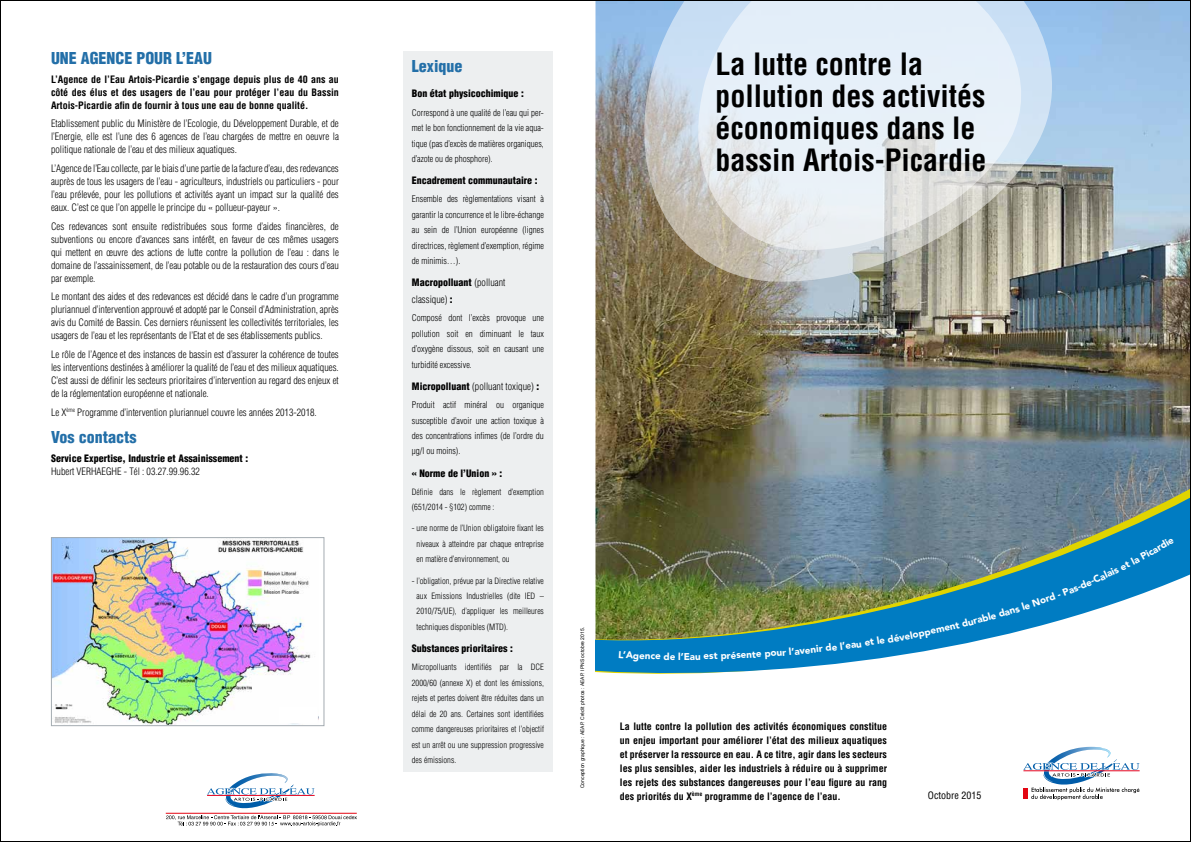
<style>
.page{position:relative;width:1191px;height:842px;background:#fff}
.page>*{position:absolute;margin:0;border:0;box-sizing:border-box;transform-origin:0 0}
.t1{font:700 condensed 30px/32px "Helvetica";color:#000}
.t2{font:900 condensed 16px "Helvetica";color:#236fa8}
.t3{font:300 condensed 10px/13px "Helvetica";color:#000;text-align:justify}
.t4{font:700 condensed 10px/14px "Helvetica";color:#000;text-align:justify}
.t5{font:900 condensed 10px "Helvetica";color:#000}
.t6{font:condensed 10px "Helvetica";color:#000}
.t7{font:900 9.8px "Avenir";color:#fff}
.t8{font:300 condensed 9px/15.5px "Helvetica";color:#000;text-align:justify}
.t9{font:300 condensed 8.5px/15.5px "Helvetica";color:#000;text-align:justify}
.t10{font:5px "Arial";color:#000}
.s1{font-weight:900}
</style>
<div class="page">
<img style="left:595px;top:0;width:596px;height:472px">
<svg style="left:595px;top:472px;width:596px;height:217px"></svg>
<img style="left:595px;top:477px;width:596px;height:211px">
<svg style="left:629px;top:2px;width:446px;height:281px;background:#ccd3d6"></svg>
<hr style="left:166px;top:813px;width:191px;height:1px;background:#e30613">
<svg style="left:166px;top:815px;width:191px;height:11px"></svg>
<svg style="left:207px;top:773px;width:108px;height:36px"></svg>
<svg style="left:1023px;top:747px;width:117px;height:53px"></svg>
<div style="left:1023px;top:788px;width:5px;height:10px;background:#e30613"></div>
<div style="left:403px;top:51px;width:149px;height:721px;background:#edeff0"></div>
<img style="left:53px;top:539px;width:258px;height:185px">
<div style="left:51px;top:537px;width:273px;height:189px;border:1px solid #a4acb1"></div>
<div style="left:278px;top:706px;width:40px;height:18px;background:#fff"></div>
<svg style="left:619px;top:651px;width:50px;height:10px"></svg>
<svg style="left:845px;top:642px;width:16px;height:7px"></svg>
<svg style="left:887px;top:634px;width:18px;height:9px"></svg>
<svg style="left:925px;top:619px;width:48px;height:19px"></svg>
<svg style="left:990px;top:538px;width:184px;height:82px;background:#3a92bb"></svg>
<h2 class="t2" style="left:51px;top:48px;width:162px">UNE AGENCE POUR L’EAU</h2>
<p class="t4" style="left:51px;top:72px;width:289px;line-height:13px">L’Agence de l’Eau Artois-Picardie s’engage depuis plus de 40 ans au côté des élus et des usagers de l’eau pour protéger l’eau du Bassin Artois-Picardie afin de fournir à tous une eau de bonne qualité.</p>
<p class="t3" style="left:51px;top:117px;width:289px">Etablissement public du Ministère de l’Ecologie, du Développement Durable, et de l’Energie, elle est l’une des 6 agences de l’eau chargées de mettre en oeuvre la politique nationale de l’eau et des milieux aquatiques.</p>
<p class="t3" style="left:51px;top:162px;width:289px">L’Agence de l’Eau collecte, par le biais d’une partie de la facture d’eau, des redevances auprès de tous les usagers de l’eau - agriculteurs, industriels ou particuliers - pour l’eau prélevée, pour les pollutions et activités ayant un impact sur la qualité des eaux. C’est ce que l’on appelle le principe du « pollueur-payeur ».</p>
<p class="t3" style="left:51px;top:219px;width:289px">Ces redevances sont ensuite redistribuées sous forme d’aides financières, de subventions ou encore d’avances sans intérêt, en faveur de ces mêmes usagers qui mettent en œuvre des actions de lutte contre la pollution de l’eau : dans le domaine de l’assainissement, de l’eau potable ou de la restauration des cours d’eau par exemple.</p>
<p class="t3" style="left:51px;top:290px;width:289px">Le montant des aides et des redevances est décidé dans le cadre d’un programme pluriannuel d’intervention approuvé et adopté par le Conseil d’Administration, après avis du Comité de Bassin. Ces derniers réunissent les collectivités territoriales, les usagers de l’eau et les représentants de l’Etat et de ses établissements publics.</p>
<p class="t3" style="left:51px;top:348px;width:289px">Le rôle de l’Agence et des instances de bassin est d’assurer la cohérence de toutes les interventions destinées à améliorer la qualité de l’eau et des milieux aquatiques.<br>C’est aussi de définir les secteurs prioritaires d’intervention au regard des enjeux et de la réglementation européenne et nationale.</p>
<p class="t3" style="left:51px;top:405px;width:267px">Le X<sup>ème</sup> Programme d’intervention pluriannuel couvre les années 2013-2018.</p>
<h2 class="t2" style="left:51px;top:427px;width:87px">Vos contacts</h2>
<p class="t5" style="left:51px;top:452px;width:199px">Service Expertise, Industrie et Assainissement :</p>
<p class="t3" style="left:51px;top:465px;width:150px">Hubert VERHAEGHE - Tél : 03.27.99.96.32</p>
<h2 class="t2" style="left:412px;top:56px;width:52px">Lexique</h2>
<p class="t5" style="left:412px;top:87px;width:113px">Bon état physicochimique :</p>
<p class="t8" style="left:412px;top:105px;width:134px">Correspond à une qualité de l’eau qui per&shy;met le bon fonctionnement de la vie aqua&shy;tique (pas d’excès de matières organiques, d’azote ou de phosphore).</p>
<p class="t5" style="left:412px;top:174px;width:127px">Encadrement communautaire :</p>
<p class="t8" style="left:412px;top:191px;width:134px">Ensemble des règlementations visant à garantir la concurrence et le libre-échange au sein de l’Union européenne (lignes directrices, règlement d’exemption, régime de minimis…).</p>
<p class="t3" style="left:412px;top:274px;width:95px;line-height:16.5px"><span class="s1">Macropolluant</span> (polluant classique) <span class="s1">:</span></p>
<p class="t8" style="left:412px;top:310px;width:134px">Composé dont l’excès provoque une pollution soit en diminuant le taux d’oxygène dissous, soit en causant une turbidité excessive.</p>
<p class="t3" style="left:412px;top:380px;width:129px"><span class="s1">Micropolluant</span> (polluant toxique) <span class="s1">:</span></p>
<p class="t8" style="left:412px;top:397px;width:134px">Produit actif minéral ou organique susceptible d’avoir une action toxique à des concentrations infimes (de l’ordre du µg/l ou moins).</p>
<p class="t5" style="left:412px;top:467px;width:92px">« Norme de l’Union » :</p>
<p class="t9" style="left:412px;top:484px;width:134px">Définie dans le règlement d’exemption (651/2014 - §102) comme :</p>
<p class="t9" style="left:416px;top:521px;width:129px;text-indent:-5px">- une norme de l’Union obligatoire fixant les niveaux à atteindre par chaque entreprise en matière d’environnement, ou</p>
<p class="t9" style="left:416px;top:573px;width:129px;text-indent:-5px">- l’obligation, prévue par la Directive relative aux Emissions Industrielles (dite IED – 2010/75/UE), d’appliquer les meilleures techniques disponibles (MTD).</p>
<p class="t5" style="left:412px;top:642px;width:103px">Substances prioritaires :</p>
<p class="t9" style="left:412px;top:659px;width:134px">Micropolluants identifiés par la DCE 2000/60 (annexe X) et dont les émissions, rejets et pertes doivent être réduites dans un délai de 20 ans. Certaines sont identifiées comme dangereuses prioritaires et l’objectif est un arrêt ou une suppression progressive des émissions.</p>
<h1 class="t1" style="left:715px;top:48px;width:272px">La lutte contre la pollution des activités économiques dans le bassin Artois-Picardie</h1>
<p class="t10" style="left:579px;top:788px;width:163px;rotate:-90deg">Conception graphique : AEAP. Crédit photos : AEAP. IPNS octobre 2015.</p>
<p class="t7" style="left:669px;top:650px;width:22px">e l’E</p>
<p class="t7" style="left:689px;top:650px;width:25px;rotate:-1deg">au es</p>
<p class="t7" style="left:713px;top:650px;width:24px;rotate:-2deg">t pré</p>
<p class="t7" style="left:736px;top:649px;width:21px;rotate:-3deg">sent</p>
<p class="t7" style="left:755px;top:648px;width:28px;rotate:-4deg">e pou</p>
<p class="t7" style="left:781px;top:646px;width:25px;rotate:-5deg">r l’av</p>
<p class="t7" style="left:804px;top:644px;width:19px;rotate:-6deg">enir</p>
<p class="t7" style="left:824px;top:642px;width:22px;rotate:-7deg">de l’</p>
<p class="t7" style="left:863px;top:637px;width:22px;rotate:-9deg">et le</p>
<p class="t7" style="left:903px;top:630px;width:22px;rotate:-11deg">elop</p>
<p class="t7" style="left:971px;top:615px;width:19px;rotate:-15deg">rabl</p>
<p class="t4" style="left:620px;top:719px;width:269px">La lutte contre la pollution des activités économiques constitue un enjeu important pour améliorer l’état des milieux aquatiques et préserver la ressource en eau. A ce titre, agir dans les secteurs les plus sensibles, aider les industriels à réduire ou à supprimer les rejets des substances dangereuses pour l’eau figure au rang des priorités du X<sup>ème</sup> programme de l’agence de l’eau.</p>
<p class="t6" style="left:928px;top:789px;width:55px">Octobre 2015</p>
</div>
